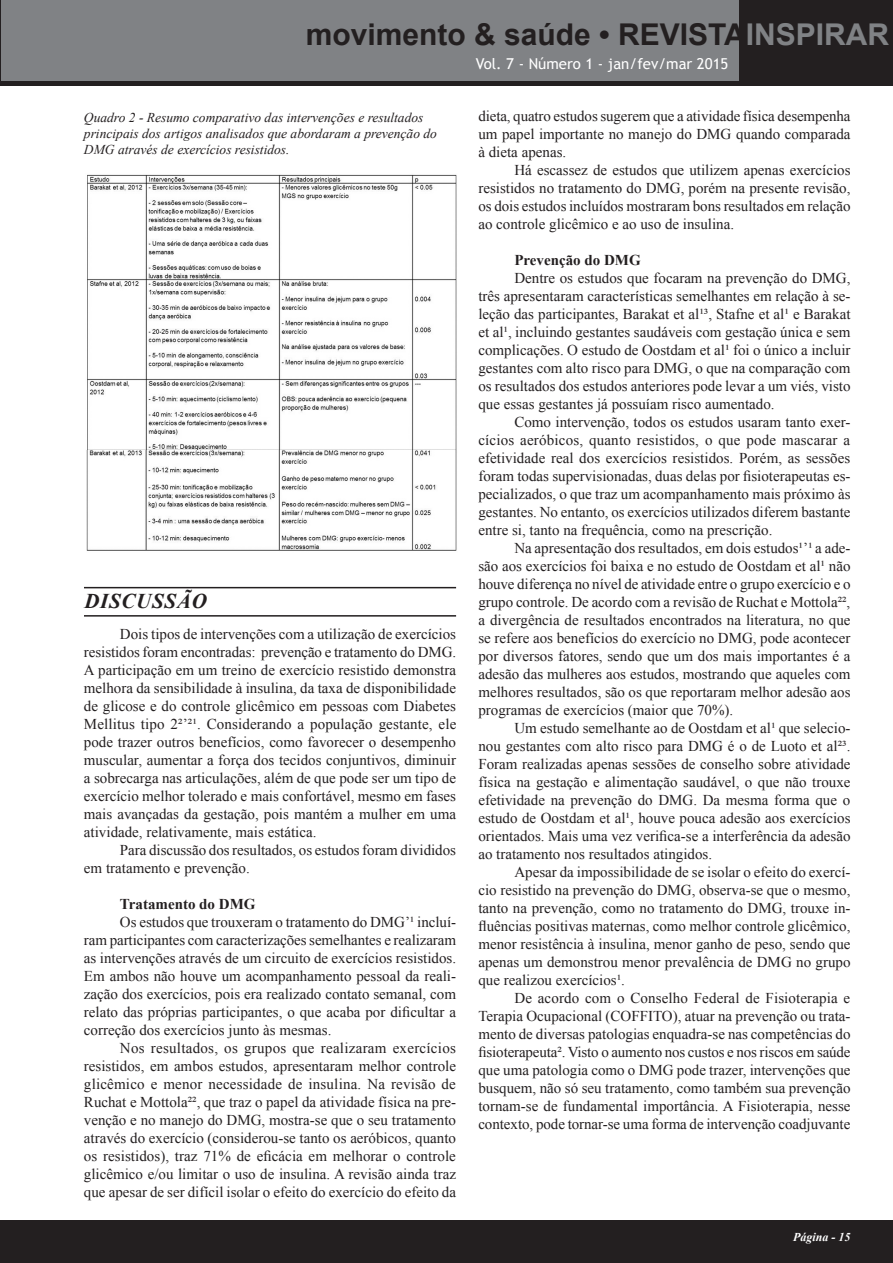
<style>
.page{position:relative;width:893px;height:1263px;background:#fff}
.page>*{position:absolute;margin:0;border:0;box-sizing:border-box;transform-origin:0 0}
.t1{font:700 30px "Arial";color:#231f20}
.Introdução{font:italic 700 21px "Times New Roman";letter-spacing:.035em;color:#231f20}
.Corpo_do_texto{font:15px/18px "Times New Roman";color:#231f20;text-align:justify}
.t2{font:15px "Trebuchet MS";color:#fff}
.Corpo_do_texto-2{font:700 15px "Times New Roman";color:#231f20}
.Legenda{font:italic 13.5px/16.2px "Times New Roman";color:#231f20}
.t3{font:italic 700 12px "Times New Roman";color:#fff}
.s1{color:#808285}
</style>
<div class="page">
<div style="left:0;top:1220px;width:893px;height:43px;background:#231f20"></div>
<div style="left:0;top:0;width:893px;height:85px;background:#231f20"></div>
<div style="left:2px;top:0;width:737px;height:80px;background:#808285"></div>
<img style="left:86px;top:174px;width:371px;height:278px">
<img style="left:87px;top:451px;width:370px;height:100px">
<hr style="left:84px;top:587px;width:372px;height:1px;background:#231f20">
<hr style="left:84px;top:615px;width:372px;height:2px;background:#231f20">
<h1 class="t1" style="left:306px;top:14px;width:585px">movimento &amp; saúde • REVISTA<span class="s1">INSPIRAR</span></h1>
<p class="Legenda" style="left:84px;top:109px;width:354px">Quadro 2 - Resumo comparativo das intervenções e resultados principais dos artigos analisados que abordaram a prevenção do</p>
<p class="Legenda" style="left:84px;top:142px;width:207px">DMG através de exercícios resistidos.</p>
<p class="Introdução" style="left:84px;top:586px;width:124px">DISCUSSÃO</p>
<p class="Corpo_do_texto" style="left:84px;top:624px;width:374px;text-indent:36px">Dois tipos de intervenções com a utilização de exercícios resistidos foram encontradas: prevenção e tratamento do DMG.<br>A participação em um treino de exercício resistido demonstra melhora da sensibilidade à insulina, da taxa de disponibilidade de glicose e do controle glicêmico em pessoas com Diabetes Mellitus tipo 2²’²¹. Considerando a população gestante, ele pode trazer outros benefícios, como favorecer o desempenho muscular, aumentar a força dos tecidos conjuntivos, diminuir a sobrecarga nas articulações, além de que pode ser um tipo de exercício melhor tolerado e mais confortável, mesmo em fases mais avançadas da gestação, pois mantém a mulher em uma atividade, relativamente, mais estática.</p>
<p class="Corpo_do_texto" style="left:84px;top:840px;width:373px;text-indent:36px">Para discussão dos resultados, os estudos foram divididos em tratamento e prevenção.</p>
<p class="Corpo_do_texto-2" style="left:120px;top:893px;width:137px">Tratamento do DMG</p>
<p class="Corpo_do_texto" style="left:84px;top:912px;width:374px;text-indent:36px">Os estudos que trouxeram o tratamento do DMG’¹ incluí&shy;ram participantes com caracterizações semelhantes e realizaram as intervenções através de um circuito de exercícios resistidos.<br>Em ambos não houve um acompanhamento pessoal da reali&shy;zação dos exercícios, pois era realizado contato semanal, com relato das próprias participantes, o que acaba por dificultar a correção dos exercícios junto às mesmas.</p>
<p class="Corpo_do_texto" style="left:84px;top:1038px;width:374px;text-indent:36px">Nos resultados, os grupos que realizaram exercícios resistidos, em ambos estudos, apresentaram melhor controle glicêmico e menor necessidade de insulina. Na revisão de Ruchat e Mottola²², que traz o papel da atividade física na pre&shy;venção e no manejo do DMG, mostra-se que o seu tratamento através do exercício (considerou-se tanto os aeróbicos, quanto os resistidos), traz 71% de eficácia em melhorar o controle glicêmico e/ou limitar o uso de insulina. A revisão ainda traz que apesar de ser difícil isolar o efeito do exercício do efeito da</p>
<p class="t2" style="left:476px;top:55px;width:254px">Vol. 7 - Número 1 - jan/fev/mar 2015</p>
<p class="Corpo_do_texto" style="left:478px;top:106px;width:374px">dieta, quatro estudos sugerem que a atividade física desempenha um papel importante no manejo do DMG quando comparada à dieta apenas.</p>
<p class="Corpo_do_texto" style="left:478px;top:160px;width:374px;text-indent:36px">Há escassez de estudos que utilizem apenas exercícios resistidos no tratamento do DMG, porém na presente revisão, os dois estudos incluídos mostraram bons resultados em relação ao controle glicêmico e ao uso de insulina.</p>
<p class="Corpo_do_texto-2" style="left:514px;top:249px;width:128px">Prevenção do DMG</p>
<p class="Corpo_do_texto" style="left:478px;top:268px;width:374px;text-indent:36px">Dentre os estudos que focaram na prevenção do DMG, três apresentaram características semelhantes em relação à se&shy;leção das participantes, Barakat et al¹³, Stafne et al¹ e Barakat et al¹, incluindo gestantes saudáveis com gestação única e sem complicações. O estudo de Oostdam et al¹ foi o único a incluir gestantes com alto risco para DMG, o que na comparação com os resultados dos estudos anteriores pode levar a um viés, visto que essas gestantes já possuíam risco aumentado.</p>
<p class="Corpo_do_texto" style="left:478px;top:412px;width:374px;text-indent:36px">Como intervenção, todos os estudos usaram tanto exer&shy;cícios aeróbicos, quanto resistidos, o que pode mascarar a efetividade real dos exercícios resistidos. Porém, as sessões foram todas supervisionadas, duas delas por fisioterapeutas es&shy;pecializados, o que traz um acompanhamento mais próximo às gestantes. No entanto, os exercícios utilizados diferem bastante entre si, tanto na frequência, como na prescrição.</p>
<p class="Corpo_do_texto" style="left:478px;top:538px;width:374px;text-indent:36px">Na apresentação dos resultados, em dois estudos¹’¹ a ade&shy;são aos exercícios foi baixa e no estudo de Oostdam et al¹ não houve diferença no nível de atividade entre o grupo exercício e o grupo controle. De acordo com a revisão de Ruchat e Mottola²², a divergência de resultados encontrados na literatura, no que se refere aos benefícios do exercício no DMG, pode acontecer por diversos fatores, sendo que um dos mais importantes é a adesão das mulheres aos estudos, mostrando que aqueles com melhores resultados, são os que reportaram melhor adesão aos programas de exercícios (maior que 70%).</p>
<p class="Corpo_do_texto" style="left:478px;top:718px;width:374px;text-indent:36px">Um estudo semelhante ao de Oostdam et al¹ que selecio&shy;nou gestantes com alto risco para DMG é o de Luoto et al²³.<br>Foram realizadas apenas sessões de conselho sobre atividade física na gestação e alimentação saudável, o que não trouxe efetividade na prevenção do DMG. Da mesma forma que o estudo de Oostdam et al¹, houve pouca adesão aos exercícios orientados. Mais uma vez verifica-se a interferência da adesão ao tratamento nos resultados atingidos.</p>
<p class="Corpo_do_texto" style="left:478px;top:862px;width:374px;text-indent:36px">Apesar da impossibilidade de se isolar o efeito do exercí&shy;cio resistido na prevenção do DMG, observa-se que o mesmo, tanto na prevenção, como no tratamento do DMG, trouxe in&shy;fluências positivas maternas, como melhor controle glicêmico, menor resistência à insulina, menor ganho de peso, sendo que apenas um demonstrou menor prevalência de DMG no grupo que realizou exercícios¹.</p>
<p class="Corpo_do_texto" style="left:478px;top:988px;width:374px;text-indent:36px">De acordo com o Conselho Federal de Fisioterapia e Terapia Ocupacional (COFFITO), atuar na prevenção ou trata&shy;mento de diversas patologias enquadra-se nas competências do fisioterapeuta². Visto o aumento nos custos e nos riscos em saúde que uma patologia como o DMG pode trazer, intervenções que busquem, não só seu tratamento, como também sua prevenção tornam-se de fundamental importância. A Fisioterapia, nesse contexto, pode tornar-se uma forma de intervenção coadjuvante</p>
<p class="t3" style="left:793px;top:1229px;width:59px">Página - 15</p>
</div>
